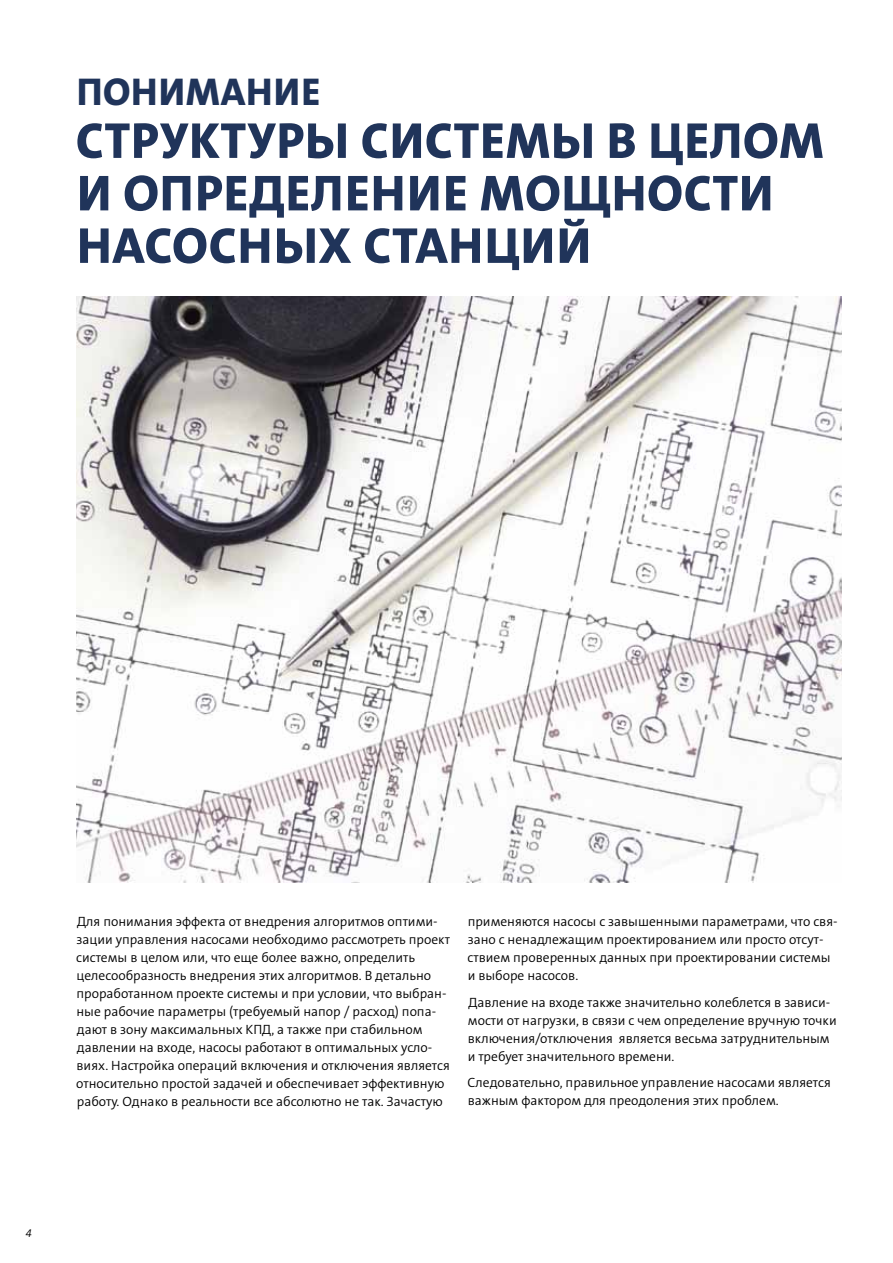
<style>
.page{position:relative;width:893px;height:1263px;background:#fff}
.page>*{position:absolute;margin:0;border:0;box-sizing:border-box;transform-origin:0 0}
.t1{font:51px/52.5px "Grundfos The Sans V2 OT 8 XB";letter-spacing:.015em;color:#20345a}
.t2{font:39px "Grundfos The Sans V2 OT 8 XB";letter-spacing:.02em;color:#20345a}
.t3{font:13.5px/18px "Grundfos The Sans V2 OT 4 SL";color:#000}
.t4{font:11.25px "Grundfos The Sans V2 OT 4 SL Italic";color:#000}
</style>
<div class="page">
<img style="left:77px;top:297px;width:765px;height:585px">
<h2 class="t2" style="left:77px;top:67px;width:245px">ПОНИМАНИЕ</h2>
<h1 class="t1" style="left:76px;top:115px;width:749px">СТРУКТУРЫ СИСТЕМЫ В ЦЕЛОМ<br>И ОПРЕДЕЛЕНИЕ МОЩНОСТИ<br>НАСОСНЫХ СТАНЦИЙ</h1>
<p class="t3" style="left:76px;top:913px;width:375px">Для понимания эффекта от внедрения алгоритмов оптими&shy;зации управления насосами необходимо рассмотреть проект системы в целом или, что еще более важно, определить целесообразность внедрения этих алгоритмов. В детально проработанном проекте системы и при условии, что выбран&shy;ные рабочие параметры (требуемый напор / расход) попа&shy;дают в зону максимальных КПД, а также при стабильном давлении на входе, насосы работают в оптимальных усло&shy;виях. Настройка операций включения и отключения является относительно простой задачей и обеспечивает эффективную работу. Однако в реальности все абсолютно не так. Зачастую</p>
<p class="t3" style="left:467px;top:913px;width:372px">применяются насосы с завышенными параметрами, что свя&shy;зано с ненадлежащим проектированием или просто отсут&shy;ствием проверенных данных при проектировании системы и выборе насосов.</p>
<p class="t3" style="left:468px;top:993px;width:371px">Давление на входе также значительно колеблется в зависи&shy;мости от нагрузки, в связи с чем определение вручную точки включения/отключения является весьма затруднительным и требует значительного времени.</p>
<p class="t3" style="left:468px;top:1073px;width:365px">Следовательно, правильное управление насосами является важным фактором для преодоления этих проблем.</p>
<p class="t4" style="left:26px;top:1226px;width:7px">4</p>
</div>
